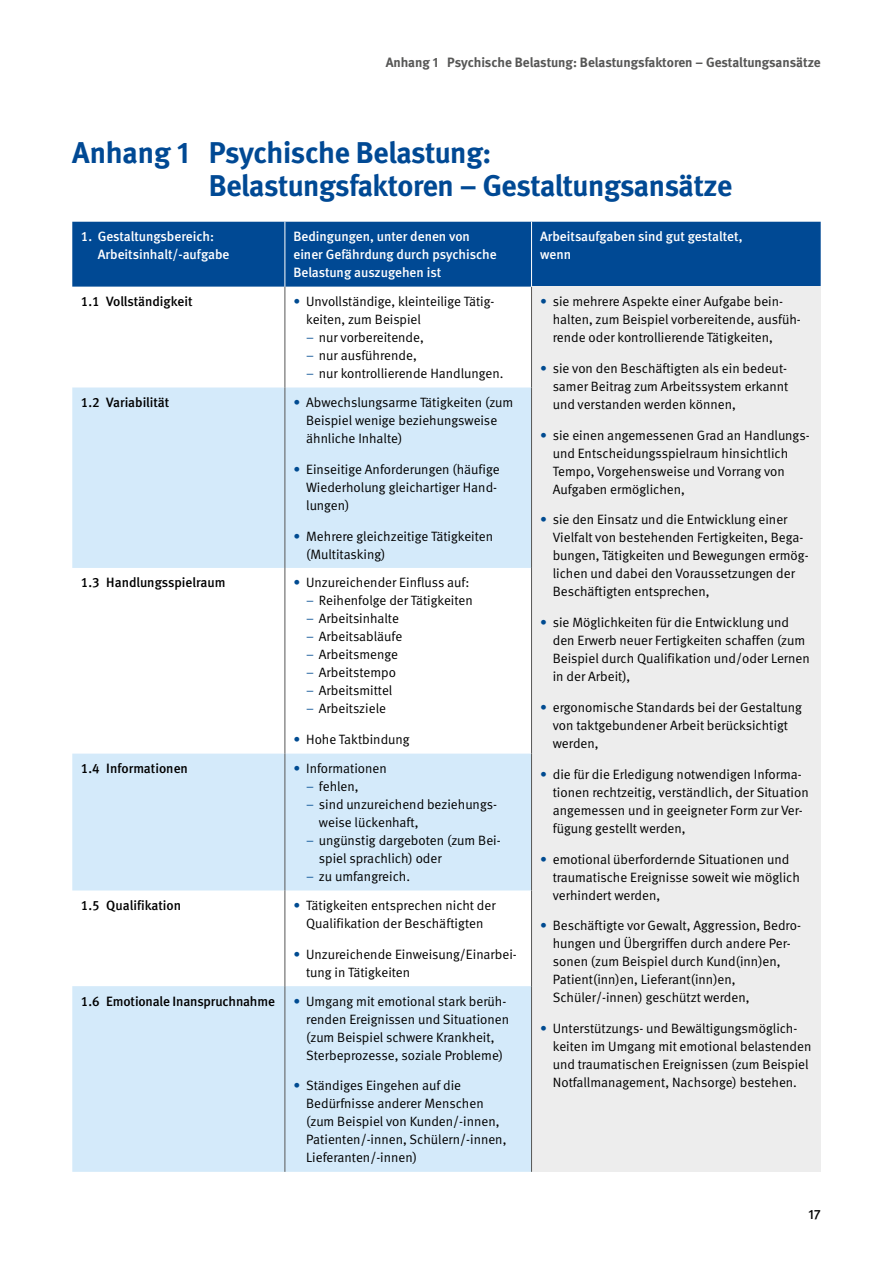
<style>
.page{position:relative;width:893px;height:1263px;background:#fff}
.page>*{position:absolute;margin:0;border:0;box-sizing:border-box;transform-origin:0 0}
._01_Überschriften_D_-_Überschrift_schwarz{font:700 30px/33px "DGUV Meta";letter-spacing:-.015em;color:#004994}
.t1{font:13.5px/18px "DGUV Meta";color:#000}
._03_Tabellen_und_Graphen_Tabellen_nummeri{font:500 13.5px "DGUV Meta";letter-spacing:-.005em;color:#000}
._03_Tabellen_und_Graphen_Tabellen_normal{font:500 13.5px/18px "DGUV Meta";color:#fff}
.t2{font:700 13.5px "DGUV Meta";letter-spacing:-.005em;color:#575756}
._03_Tabellen_und_Graphen_Tabellen_nummeri-2{font:500 13.5px/18px "DGUV Meta";color:#fff}
.s1{color:#004b91}
</style>
<div class="page">
<div style="left:72px;top:222px;width:749px;height:65px;background:#004994"></div>
<div style="left:531px;top:287px;width:290px;height:885px;background:#ededed"></div>
<svg style="left:72px;top:387px;width:459px;height:785px;fill:#d4eafa"></svg>
<hr style="left:285px;top:287px;width:1px;height:100px;background:#575756">
<hr style="left:531px;top:287px;width:1px;height:100px;background:#575756">
<hr style="left:285px;top:387px;width:1px;height:181px;background:#575756">
<hr style="left:531px;top:387px;width:1px;height:181px;background:#575756">
<hr style="left:285px;top:568px;width:1px;height:186px;background:#575756">
<hr style="left:531px;top:568px;width:1px;height:186px;background:#575756">
<hr style="left:285px;top:754px;width:1px;height:136px;background:#575756">
<hr style="left:531px;top:754px;width:1px;height:136px;background:#575756">
<hr style="left:285px;top:890px;width:1px;height:96px;background:#575756">
<hr style="left:531px;top:890px;width:1px;height:96px;background:#575756">
<hr style="left:285px;top:986px;width:1px;height:186px;background:#575756">
<hr style="left:531px;top:986px;width:1px;height:186px;background:#575756">
<hr style="left:285px;top:222px;width:1px;height:65px;background:#fff">
<hr style="left:531px;top:222px;width:1px;height:65px;background:#fff">
<p class="t2" style="left:386px;top:54px;width:436px">Anhang 1 Psychische Belastung: Belastungsfaktoren – Gestaltungsansätze</p>
<h1 class="_01_Überschriften_D_-_Überschrift_schwarz" style="left:209px;top:137px;width:525px;text-indent:-136px">Anhang 1 Psychische Belastung:<br>Belastungsfaktoren – Gestaltungsansätze</h1>
<p class="_03_Tabellen_und_Graphen_Tabellen_nummeri-2" style="left:98px;top:228px;width:133px;text-indent:-17px">1. Gestaltungsbereich:<br>Arbeitsinhalt/-aufgabe</p>
<p class="_03_Tabellen_und_Graphen_Tabellen_normal" style="left:293px;top:228px;width:205px">Bedingungen, unter denen von einer Gefährdung durch psychische<br>Belastung auszugehen ist</p>
<p class="_03_Tabellen_und_Graphen_Tabellen_normal" style="left:540px;top:228px;width:204px">Arbeitsaufgaben sind gut gestaltet, wenn</p>
<p class="_03_Tabellen_und_Graphen_Tabellen_nummeri" style="left:81px;top:294px;width:113px">1.1 Vollständigkeit</p>
<p class="t1" style="left:306px;top:293px;width:190px;text-indent:-13px"><span class="s1">•</span> Unvollständige, kleinteilige Tätig&shy;keiten, zum Beispiel</p>
<p class="t1" style="left:306px;top:329px;width:119px"><span class="s1">–</span> nur vorbereitende,</p>
<p class="t1" style="left:306px;top:347px;width:112px"><span class="s1">–</span> nur ausführende,</p>
<p class="t1" style="left:306px;top:365px;width:199px"><span class="s1">–</span> nur kontrollierende Handlungen.</p>
<p class="t1" style="left:553px;top:293px;width:250px;text-indent:-13px"><span class="s1">•</span> sie mehrere Aspekte einer Aufgabe bein&shy;halten, zum Beispiel vorbereitende, ausfüh&shy;rende oder kontrollierende Tätigkeiten,</p>
<p class="t1" style="left:553px;top:360px;width:237px;text-align:justify;text-indent:-13px"><span class="s1">•</span> sie von den Beschäftigten als ein bedeut&shy;samer Beitrag zum Arbeitssystem erkannt und verstanden werden können,</p>
<p class="t1" style="left:553px;top:426px;width:258px;text-indent:-13px"><span class="s1">•</span> sie einen angemessenen Grad an Handlungs&shy;und Entscheidungsspielraum hinsichtlich Tempo, Vorgehensweise und Vorrang von Aufgaben ermöglichen,</p>
<p class="t1" style="left:553px;top:511px;width:257px;text-indent:-13px"><span class="s1">•</span> sie den Einsatz und die Entwicklung einer Vielfalt von bestehenden Fertigkeiten, Bega&shy;bungen, Tätigkeiten und Bewegungen ermög&shy;lichen und dabei den Voraussetzungen der Beschäftigten entsprechen,</p>
<p class="t1" style="left:553px;top:614px;width:258px;text-indent:-13px"><span class="s1">•</span> sie Möglichkeiten für die Entwicklung und den Erwerb neuer Fertigkeiten schaffen (zum Beispiel durch Qualifikation und/oder Lernen in der Arbeit),</p>
<p class="t1" style="left:553px;top:699px;width:251px;text-indent:-13px"><span class="s1">•</span> ergonomische Standards bei der Gestaltung von taktgebundener Arbeit berücksichtigt werden,</p>
<p class="t1" style="left:553px;top:765px;width:257px;text-indent:-13px"><span class="s1">•</span> die für die Erledigung notwendigen Informa&shy;tionen rechtzeitig, verständlich, der Situation angemessen und in geeigneter Form zur Ver&shy;fügung gestellt werden,</p>
<p class="t1" style="left:553px;top:850px;width:249px;text-indent:-13px"><span class="s1">•</span> emotional überfordernde Situationen und traumatische Ereignisse soweit wie möglich verhindert werden,</p>
<p class="t1" style="left:553px;top:917px;width:250px;text-indent:-13px"><span class="s1">•</span> Beschäftigte vor Gewalt, Aggression, Bedro&shy;hungen und Übergriffen durch andere Per&shy;sonen (zum Beispiel durch Kund(inn)en, Patient(inn)en, Lieferant(inn)en, Schüler/‑innen) geschützt werden,</p>
<p class="t1" style="left:553px;top:1020px;width:260px;text-indent:-13px"><span class="s1">•</span> Unterstützungs- und Bewältigungsmöglich&shy;keiten im Umgang mit emotional belastenden und traumatischen Ereignissen (zum Beispiel Notfallmanagement, Nachsorge) bestehen.</p>
<p class="_03_Tabellen_und_Graphen_Tabellen_nummeri" style="left:81px;top:395px;width:90px">1.2 Variabilität</p>
<p class="t1" style="left:306px;top:394px;width:209px;text-indent:-13px"><span class="s1">•</span> Abwechslungsarme Tätigkeiten (zum<br>Beispiel wenige beziehungsweise ähnliche Inhalte)</p>
<p class="t1" style="left:306px;top:460px;width:195px;text-indent:-13px"><span class="s1">•</span> Einseitige Anforderungen (häufige<br>Wiederholung gleichartiger Hand&shy;lungen)</p>
<p class="t1" style="left:306px;top:527px;width:189px;text-indent:-13px"><span class="s1">•</span> Mehrere gleichzeitige Tätigkeiten (Multitasking)</p>
<p class="_03_Tabellen_und_Graphen_Tabellen_nummeri" style="left:81px;top:575px;width:146px">1.3 Handlungsspielraum</p>
<p class="t1" style="left:293px;top:574px;width:178px"><span class="s1">•</span> Unzureichender Einfluss auf:</p>
<p class="t1" style="left:306px;top:592px;width:168px"><span class="s1">–</span> Reihenfolge der Tätigkeiten</p>
<p class="t1" style="left:306px;top:610px;width:94px"><span class="s1">–</span> Arbeitsinhalte</p>
<p class="t1" style="left:306px;top:628px;width:98px"><span class="s1">–</span> Arbeitsabläufe</p>
<p class="t1" style="left:306px;top:646px;width:93px"><span class="s1">–</span> Arbeitsmenge</p>
<p class="t1" style="left:306px;top:664px;width:91px"><span class="s1">–</span> Arbeitstempo</p>
<p class="t1" style="left:306px;top:682px;width:88px"><span class="s1">–</span> Arbeitsmittel</p>
<p class="t1" style="left:306px;top:700px;width:81px"><span class="s1">–</span> Arbeitsziele</p>
<p class="t1" style="left:293px;top:731px;width:118px"><span class="s1">•</span> Hohe Taktbindung</p>
<p class="_03_Tabellen_und_Graphen_Tabellen_nummeri" style="left:81px;top:761px;width:109px">1.4 Informationen</p>
<p class="t1" style="left:293px;top:760px;width:95px"><span class="s1">•</span> Informationen</p>
<p class="t1" style="left:306px;top:778px;width:54px"><span class="s1">–</span> fehlen,</p>
<p class="t1" style="left:319px;top:796px;width:180px;text-indent:-13px"><span class="s1">–</span> sind unzureichend beziehungs&shy;weise lückenhaft,</p>
<p class="t1" style="left:319px;top:832px;width:183px;text-indent:-13px"><span class="s1">–</span> ungünstig dargeboten (zum Bei&shy;spiel sprachlich) oder</p>
<p class="t1" style="left:306px;top:868px;width:105px"><span class="s1">–</span> zu umfangreich.</p>
<p class="_03_Tabellen_und_Graphen_Tabellen_nummeri" style="left:81px;top:897px;width:102px">1.5 Qualifikation</p>
<p class="t1" style="left:293px;top:897px;width:204px;text-align:center"><span class="s1">•</span> Tätigkeiten entsprechen nicht der<br>Qualifikation der Beschäftigten</p>
<p class="t1" style="left:306px;top:945px;width:212px;text-indent:-13px"><span class="s1">•</span> Unzureichende Einweisung/Einarbei&shy;tung in Tätigkeiten</p>
<p class="_03_Tabellen_und_Graphen_Tabellen_nummeri" style="left:81px;top:993px;width:196px">1.6 Emotionale Inanspruchnahme</p>
<p class="t1" style="left:306px;top:992px;width:204px;text-indent:-13px"><span class="s1">•</span> Umgang mit emotional stark berüh&shy;renden Ereignissen und Situationen (zum Beispiel schwere Krankheit, Sterbeprozesse, soziale Probleme)</p>
<p class="t1" style="left:306px;top:1077px;width:202px;text-indent:-13px"><span class="s1">•</span> Ständiges Eingehen auf die<br>Bedürfnisse anderer Menschen (zum Beispiel von Kunden/-innen,<br>Patienten/-innen, Schülern/-innen,<br>Lieferanten/-innen)</p>
<p class="_03_Tabellen_und_Graphen_Tabellen_nummeri" style="left:808px;top:1207px;width:14px">17</p>
</div>
